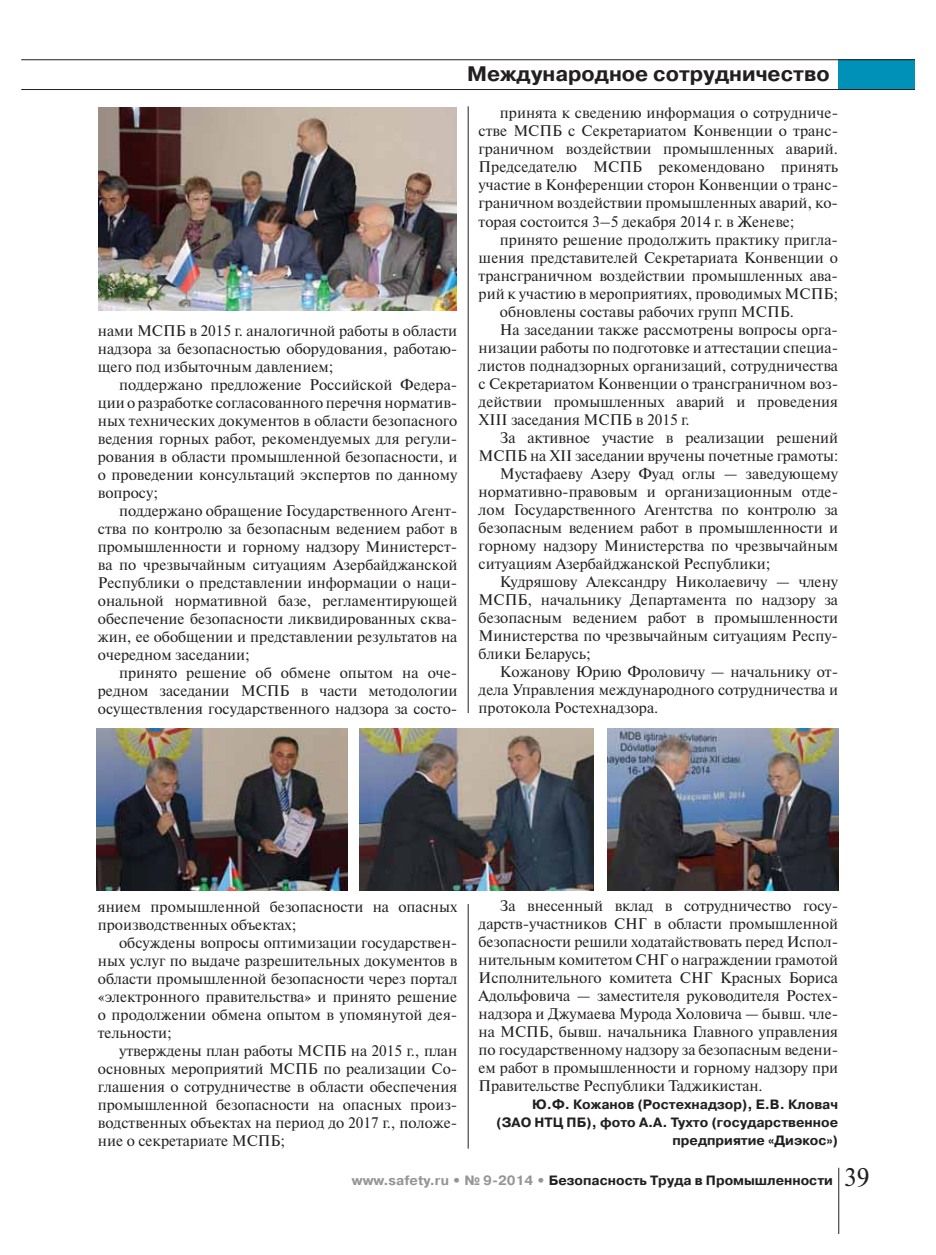
<style>
.page{position:relative;width:936px;height:1255px;background:#fff}
.page>*{position:absolute;margin:0;border:0;box-sizing:border-box;transform-origin:0 0}
.t1{font:700 21px "Pragmatica C";color:#231f20}
.t2{font:15.3px/18px "Newton C";color:#231f20;text-align:justify}
.t3{font:700 13.5px/18px "Pragmatica C";color:#231f20;text-align:right}
.s1{color:#939598}
.s2{font-family:"Newton C";font-weight:400;font-size:25.5px}
</style>
<div class="page">
<hr style="left:838px;top:1167px;width:1px;height:66px;background:#231f20">
<div style="left:838px;top:60px;width:76px;height:29px;background:#0091b8"></div>
<hr style="left:21px;top:59px;width:893px;height:1px;background:#231f20">
<hr style="left:21px;top:89px;width:893px;height:1px;background:#231f20">
<hr style="left:468px;top:106px;width:1px;height:1042px;background:#231f20">
<div style="left:456px;top:713px;width:24px;height:191px;background:#fff"></div>
<img style="left:99px;top:107px;width:357px;height:203px">
<img style="left:607px;top:729px;width:231px;height:162px">
<img style="left:359px;top:729px;width:234px;height:162px">
<img style="left:96px;top:729px;width:252px;height:162px">
<p class="t2" style="left:98px;top:323px;width:361px">нами МСПБ в 2015 г. аналогичной работы в области надзора за безопасностью оборудования, работаю&shy;щего под избыточным давлением;</p>
<p class="t2" style="left:98px;top:377px;width:361px;text-indent:21px">поддержано предложение Российской Федера&shy;ции о разработке согласованного перечня норматив&shy;ных технических документов в области безопасного ведения горных работ, рекомендуемых для регули&shy;рования в области промышленной безопасности, и о проведении консультаций экспертов по данному вопросу;</p>
<p class="t2" style="left:98px;top:503px;width:361px;text-indent:21px">поддержано обращение Государственного Агент&shy;ства по контролю за безопасным ведением работ в промышленности и горному надзору Министерст&shy;ва по чрезвычайным ситуациям Азербайджанской Республики о представлении информации о наци&shy;ональной нормативной базе, регламентирующей обеспечение безопасности ликвидированных сква&shy;жин, ее обобщении и представлении результатов на очередном заседании;</p>
<p class="t2" style="left:98px;top:665px;width:361px;text-indent:21px">принято решение об обмене опытом на оче&shy;редном заседании МСПБ в части методологии осуществления государственного надзора за состо-</p>
<h1 class="t1" style="left:467px;top:66px;width:364px">Международное сотрудничество</h1>
<p class="t2" style="left:478px;top:106px;width:361px;text-indent:21px">принята к сведению информация о сотрудниче&shy;стве МСПБ с Секретариатом Конвенции о транс&shy;граничном воздействии промышленных аварий.<br>Председателю МСПБ рекомендовано принять участие в Конференции сторон Конвенции о транс&shy;граничном воздействии промышленных аварий, ко&shy;торая состоится 3–5 декабря 2014 г. в Женеве;</p>
<p class="t2" style="left:500px;top:232px;width:340px">принято решение продолжить практику пригла-</p>
<p class="t2" style="left:478px;top:250px;width:361px">шения представителей Секретариата Конвенции о</p>
<p class="t2" style="left:478px;top:268px;width:361px">трансграничном воздействии промышленных ава-</p>
<p class="t2" style="left:478px;top:286px;width:361px">рий к участию в мероприятиях, проводимых МСПБ;</p>
<p class="t2" style="left:500px;top:304px;width:295px">обновлены составы рабочих групп МСПБ.</p>
<p class="t2" style="left:500px;top:322px;width:340px">На заседании также рассмотрены вопросы орга-</p>
<p class="t2" style="left:478px;top:340px;width:361px">низации работы по подготовке и аттестации специа-</p>
<p class="t2" style="left:478px;top:358px;width:361px">листов поднадзорных организаций, сотрудничества</p>
<p class="t2" style="left:478px;top:376px;width:361px">с Секретариатом Конвенции о трансграничном воз-</p>
<p class="t2" style="left:478px;top:394px;width:361px">действии промышленных аварий и проведения</p>
<p class="t2" style="left:478px;top:412px;width:212px">XIII заседания МСПБ в 2015 г.</p>
<p class="t2" style="left:500px;top:430px;width:340px">За активное участие в реализации решений</p>
<p class="t2" style="left:478px;top:448px;width:361px">МСПБ на XII заседании вручены почетные грамоты:</p>
<p class="t2" style="left:500px;top:466px;width:340px">Мустафаеву Азеру Фуад оглы — заведующему</p>
<p class="t2" style="left:478px;top:484px;width:361px">нормативно-правовым и организационным отде-</p>
<p class="t2" style="left:478px;top:502px;width:361px">лом Государственного Агентства по контролю за</p>
<p class="t2" style="left:478px;top:520px;width:361px">безопасным ведением работ в промышленности и</p>
<p class="t2" style="left:478px;top:538px;width:361px">горному надзору Министерства по чрезвычайным</p>
<p class="t2" style="left:478px;top:556px;width:293px">ситуациям Азербайджанской Республики;</p>
<p class="t2" style="left:500px;top:574px;width:340px">Кудряшову Александру Николаевичу — члену</p>
<p class="t2" style="left:478px;top:592px;width:361px">МСПБ, начальнику Департамента по надзору за</p>
<p class="t2" style="left:478px;top:610px;width:361px">безопасным ведением работ в промышленности</p>
<p class="t2" style="left:478px;top:628px;width:361px">Министерства по чрезвычайным ситуациям Респу-</p>
<p class="t2" style="left:478px;top:646px;width:114px">блики Беларусь;</p>
<p class="t2" style="left:500px;top:664px;width:340px">Кожанову Юрию Фроловичу — начальнику от-</p>
<p class="t2" style="left:478px;top:682px;width:361px">дела Управления международного сотрудничества и</p>
<p class="t2" style="left:478px;top:700px;width:181px">протокола Ростехнадзора.</p>
<p class="t2" style="left:98px;top:899px;width:361px">янием промышленной безопасности на опасных производственных объектах;</p>
<p class="t2" style="left:98px;top:935px;width:361px;text-indent:21px">обс уждены вопросы оптимизации государствен&shy;ных услуг по выдаче разрешительных документов в области промышленной безопасности через портал «электронного правительства» и принято решение о продолжении обмена опытом в упомянутой дея&shy;тельности;</p>
<p class="t2" style="left:98px;top:1043px;width:361px;text-indent:21px">утверждены план работы МСПБ на 2015 г., план основных мероприятий МСПБ по реализации Со&shy;глашения о сотрудничестве в области обеспечения промышленной безопасности на опасных произ&shy;водственных объектах на период до 2017 г., положе&shy;ние о секретариате МСПБ;</p>
<p class="t2" style="left:478px;top:898px;width:361px;text-indent:21px">За внесенный вклад в сотрудничество госу&shy;дарств-участников СНГ в области промышленной безопасности решили ходатайствовать перед Испол&shy;нительным комитетом СНГ о награждении грамотой Исполнительного комитета СНГ Красных Бориса Адольфовича — заместителя руководителя Ростех&shy;надзора и Джумаева Мурода Холовича — бывш. чле&shy;на МСПБ, бывш. начальника Главного управления по государственному надзору за безопасным ведени&shy;ем работ в промышленности и горному надзору при Правительстве Республики Таджикистан.</p>
<p class="t3" style="left:496px;top:1096px;width:343px">Ю.Ф. Кожанов (Ростехнадзор), Е.В. Кловач (ЗАО НТЦ ПБ), фото А.А. Тухто (государственное предприятие «Диэкос»)</p>
<p class="t3" style="left:352px;top:1172px;width:519px"><span class="s1">www.safety.ru • № 9-2014 •</span> Безопасность Труда в Промышленности <span class="s2">39</span></p>
</div>
